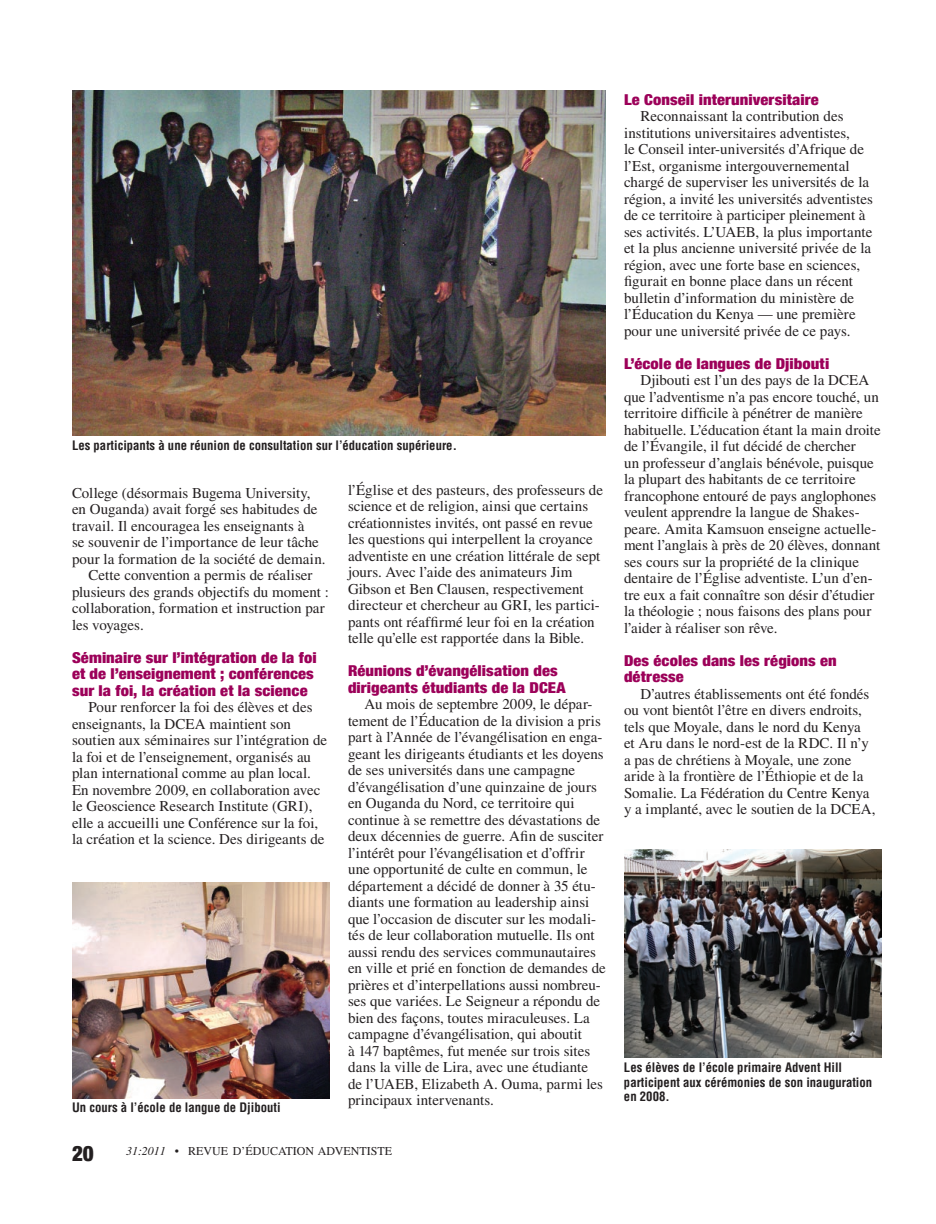
<style>
.page{position:relative;width:936px;height:1224px;background:#fff}
.page>*{position:absolute;margin:0;border:0;box-sizing:border-box;transform-origin:0 0}
.t1{font:900 condensed 21px "Helvetica Neue";color:#231f20}
.t2{font:15px/16.5px "Times";color:#231f20}
.t3{font:900 condensed 15px/16.5px "Helvetica Neue";letter-spacing:.005em;color:#9c0159;scale:1.1 1}
.t4{font:700 condensed 12.75px/15px "Helvetica";color:#231f20}
.t5{font:12px "Times";color:#231f20}
.s1{font-style:italic}
</style>
<div class="page">
<img style="left:72px;top:90px;width:534px;height:345px">
<img style="left:73px;top:882px;width:257px;height:216px">
<img style="left:624px;top:849px;width:258px;height:208px">
<p class="t4" style="left:72px;top:438px;width:386px">Les participants à une réunion de consultation sur l’éducation supérieure.</p>
<p class="t2" style="left:72px;top:484px;width:240px">College (désormais Bugema University,</p>
<p class="t2" style="left:72px;top:501px;width:247px">en Ouganda) avait forgé ses habitudes de</p>
<p class="t2" style="left:72px;top:517px;width:234px">travail. Il encouragea les enseignants à</p>
<p class="t2" style="left:72px;top:534px;width:248px">se souvenir de l’importance de leur tâche</p>
<p class="t2" style="left:72px;top:550px;width:255px">pour la formation de la société de demain.</p>
<p class="t2" style="left:88px;top:567px;width:226px">Cette convention a permis de réaliser</p>
<p class="t2" style="left:72px;top:583px;width:258px">plusieurs des grands objectifs du moment :</p>
<p class="t2" style="left:72px;top:600px;width:254px">collaboration, formation et instruction par</p>
<p class="t2" style="left:72px;top:616px;width:73px">les voyages.</p>
<p class="t3" style="left:72px;top:649px;width:224px">Séminaire sur l’intégration de la foi et de l’enseignement ; conférences sur la foi, la création et la science</p>
<p class="t2" style="left:72px;top:699px;width:257px;text-indent:16px">Pour renforcer la foi des élèves et des enseignants, la DCEA maintient son soutien aux séminaires sur l’intégration de la foi et de l’enseignement, organisés au plan international comme au plan local.<br>En novembre 2009, en collaboration avec le Geoscience Research Institute (GRI), elle a accueilli une Conférence sur la foi, la création et la science. Des dirigeants de</p>
<p class="t4" style="left:72px;top:1100px;width:210px">Un cours à l’école de langue de Djibouti</p>
<p class="t2" style="left:348px;top:482px;width:257px">l’Église et des pasteurs, des professeurs de science et de religion, ainsi que certains créationnistes invités, ont passé en revue les questions qui interpellent la croyance adventiste en une création littérale de sept jours. Avec l’aide des animateurs Jim Gibson et Ben Clausen, respectivement directeur et chercheur au GRI, les partici&shy;pants ont réaffirmé leur foi en la création telle qu’elle est rapportée dans la Bible.</p>
<p class="t3" style="left:348px;top:663px;width:199px">Réunions d’évangélisation des dirigeants étudiants de la DCEA</p>
<p class="t2" style="left:348px;top:696px;width:259px;text-indent:16px">Au mois de septembre 2009, le dépar&shy;tement de l’Éducation de la division a pris part à l’Année de l’évangélisation en enga&shy;geant les dirigeants étudiants et les doyens de ses universités dans une campagne d’évangélisation d’une quinzaine de jours en Ouganda du Nord, ce territoire qui continue à se remettre des dévastations de deux décennies de guerre. Afin de susciter l’intérêt pour l’évangélisation et d’offrir une opportunité de culte en commun, le département a décidé de donner à 35 étu&shy;diants une formation au leadership ainsi que l’occasion de discuter sur les modali&shy;tés de leur collaboration mutuelle. Ils ont aussi rendu des services communautaires en ville et prié en fonction de demandes de prières et d’interpellations aussi nombreu&shy;ses que variées. Le Seigneur a répondu de bien des façons, toutes miraculeuses. La campagne d’évangélisation, qui aboutit<br>à 147 baptêmes, fut menée sur trois sites dans la ville de Lira, avec une étudiante de l’UAEB, Elizabeth A. Ouma, parmi les principaux intervenants.</p>
<h1 class="t1" style="left:72px;top:1140px;width:23px">20</h1>
<p class="t5" style="left:126px;top:1145px;width:268px"><span class="s1">31:2011</span> • REVUE D’ÉDUCATION ADVENTISTE</p>
<p class="t3" style="left:624px;top:91px;width:179px">Le Conseil interuniversitaire</p>
<p class="t2" style="left:624px;top:108px;width:250px;text-indent:16px">Reconnaissant la contribution des institutions universitaires adventistes,<br>le Conseil inter-universités d’Afrique de l’Est, organisme intergouvernemental chargé de superviser les universités de la région, a invité les universités adventistes de ce territoire à participer pleinement à ses activités. L’UAEB, la plus importante et la plus ancienne université privée de la région, avec une forte base en sciences, figurait en bonne place dans un récent bulletin d’information du ministère de l’Éducation du Kenya — une première pour une université privée de ce pays.</p>
<p class="t3" style="left:624px;top:355px;width:188px">L’école de langues de Djibouti</p>
<p class="t2" style="left:624px;top:372px;width:258px;text-indent:16px">Djibouti est l’un des pays de la DCEA que l’adventisme n’a pas encore touché, un territoire difficile à pénétrer de manière habituelle. L’éducation étant la main droite de l’Évangile, il fut décidé de chercher<br>un professeur d’anglais bénévole, puisque la plupart des habitants de ce territoire francophone entouré de pays anglophones veulent apprendre la langue de Shakes&shy;peare. Amita Kamsuon enseigne actuelle&shy;ment l’anglais à près de 20 élèves, donnant ses cours sur la propriété de la clinique dentaire de l’Église adventiste. L’un d’en&shy;tre eux a fait connaître son désir d’étudier la théologie ; nous faisons des plans pour l’aider à réaliser son rêve.</p>
<p class="t3" style="left:624px;top:652px;width:195px">Des écoles dans les régions en détresse</p>
<p class="t2" style="left:624px;top:685px;width:253px;text-indent:16px">D’autres établissements ont été fondés ou vont bientôt l’être en divers endroits, tels que Moyale, dans le nord du Kenya<br>et Aru dans le nord-est de la RDC. Il n’y a pas de chrétiens à Moyale, une zone aride à la frontière de l’Éthiopie et de la Somalie. La Fédération du Centre Kenya y a implanté, avec le soutien de la DCEA,</p>
<p class="t4" style="left:624px;top:1059px;width:250px">Les élèves de l’école primaire Advent Hill participent aux cérémonies de son inauguration en 2008.</p>
</div>
